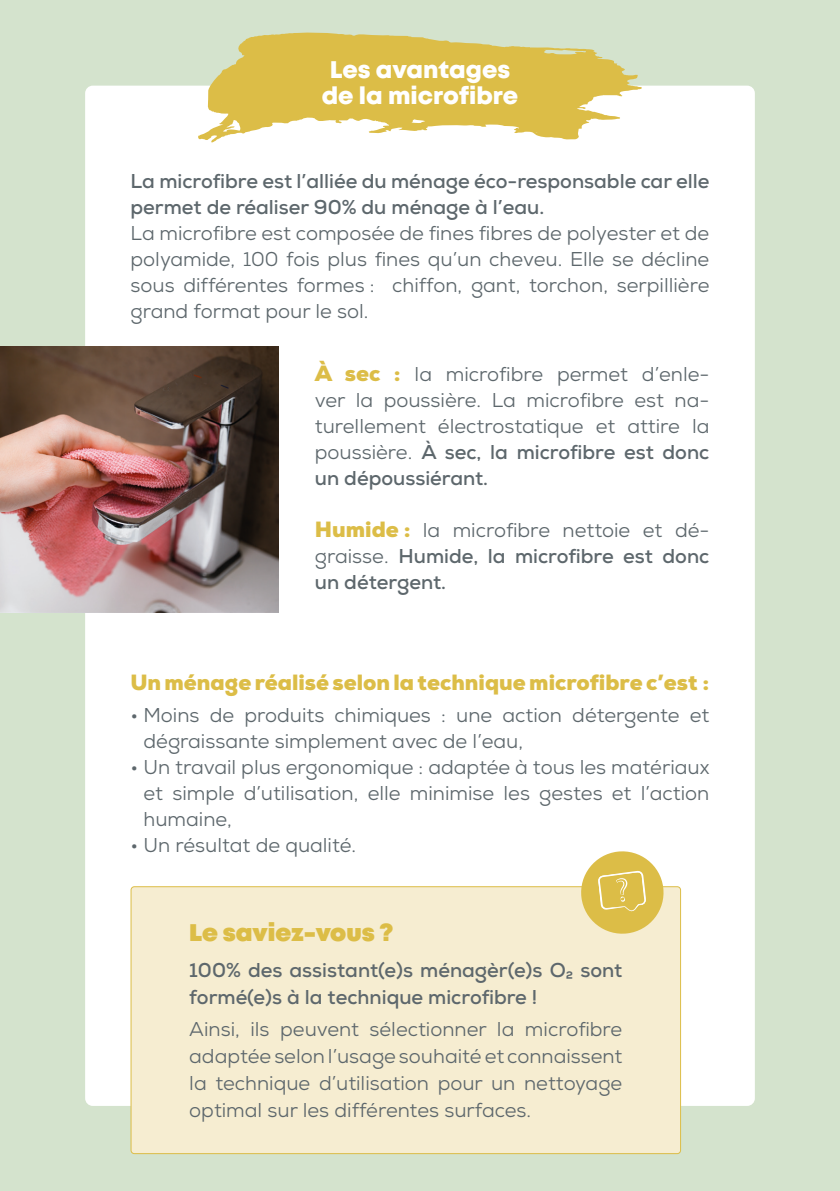
<style>
.page{position:relative;width:840px;height:1191px;background:#fff}
.page>*{position:absolute;margin:0;border:0;box-sizing:border-box;transform-origin:0 0}
.t1{font:800 24px "Mont";color:#fff}
.t2{font:900 24px "Mont";color:#dcbd47}
.t3{font:900 22px "Nexa";color:#dcbd47}
.t4{font:20px/26px "Nexa";color:#5d676c;text-align:justify}
.t5{font:700 20px/26px "Nexa";color:#5d676c}
.s1{font-weight:900;font-size:22px;color:#dcbd47}
.s2{font-weight:700}
.s3{font-weight:400}
</style>
<div class="page">
<div style="left:0;top:0;width:839px;height:1191px;background:#d4e3cd"></div>
<div style="left:85px;top:86px;width:669px;height:1020px;background:#fff;border-radius:8px"></div>
<img style="left:0;top:346px;width:278px;height:267px">
<div style="left:131px;top:886px;width:549px;height:267px;background:#f6edd1;border-radius:3px"></div>
<div style="left:130px;top:886px;width:550px;height:268px;border:1px solid #dcbd47;border-radius:3px"></div>
<svg style="left:578px;top:851px;width:87px;height:83px"></svg>
<svg style="left:198px;top:32px;width:443px;height:110px;fill:#dcbd47"></svg>
<p class="t1" style="left:329px;top:54px;width:182px">Les avantages</p>
<p class="t1" style="left:321px;top:79px;width:198px">de la microfibre</p>
<p class="t5" style="left:130px;top:168px;width:580px">La microfibre est l’alliée du ménage éco-responsable car elle permet de réaliser 90% du ménage à l’eau.</p>
<p class="t4" style="left:130px;top:220px;width:580px">La microfibre est composée de fines fibres de polyester et de polyamide, 100 fois plus fines qu’un cheveu. Elle se décline sous différentes formes : chiffon, gant, torchon, serpillière grand format pour le sol.</p>
<p class="t4" style="left:315px;top:361px;width:396px"><span class="s1">À sec :</span> la microfibre permet d’enle&shy;ver la poussière. La microfibre est na&shy;turellement électrostatique et attire la poussière. <span class="s2">À sec, la microfibre est donc un dépoussiérant.</span></p>
<p class="t5" style="left:315px;top:517px;width:396px;text-align:justify"><span class="s1">Humide :</span> <span class="s3">la microfibre nettoie et dé&shy;graisse.</span> Humide, la microfibre est donc un détergent.</p>
<p class="t3" style="left:130px;top:668px;width:580px">Un ménage réalisé selon la technique microfibre c’est :</p>
<p class="t4" style="left:143px;top:702px;width:567px;text-indent:-13px">• Moins de produits chimiques : une action détergente et dégraissante simplement avec de l’eau,</p>
<p class="t4" style="left:143px;top:754px;width:567px;text-indent:-13px">• Un travail plus ergonomique : adaptée à tous les matériaux et simple d’utilisation, elle minimise les gestes et l’action humaine,</p>
<p class="t4" style="left:130px;top:832px;width:227px">• Un résultat de qualité.</p>
<p class="t2" style="left:189px;top:917px;width:205px">Le saviez-vous ?</p>
<p class="t5" style="left:189px;top:956px;width:434px;line-height:27px">100% des assistant(e)s ménagèr(e)s O2 sont formé(e)s à la technique microfibre !</p>
<p class="t4" style="left:189px;top:1016px;width:434px;line-height:27px">Ainsi, ils peuvent sélectionner la microfibre adaptée selon l’usage souhaité et connaissent la technique d’utilisation pour un nettoyage optimal sur les différentes surfaces.</p>
</div>
